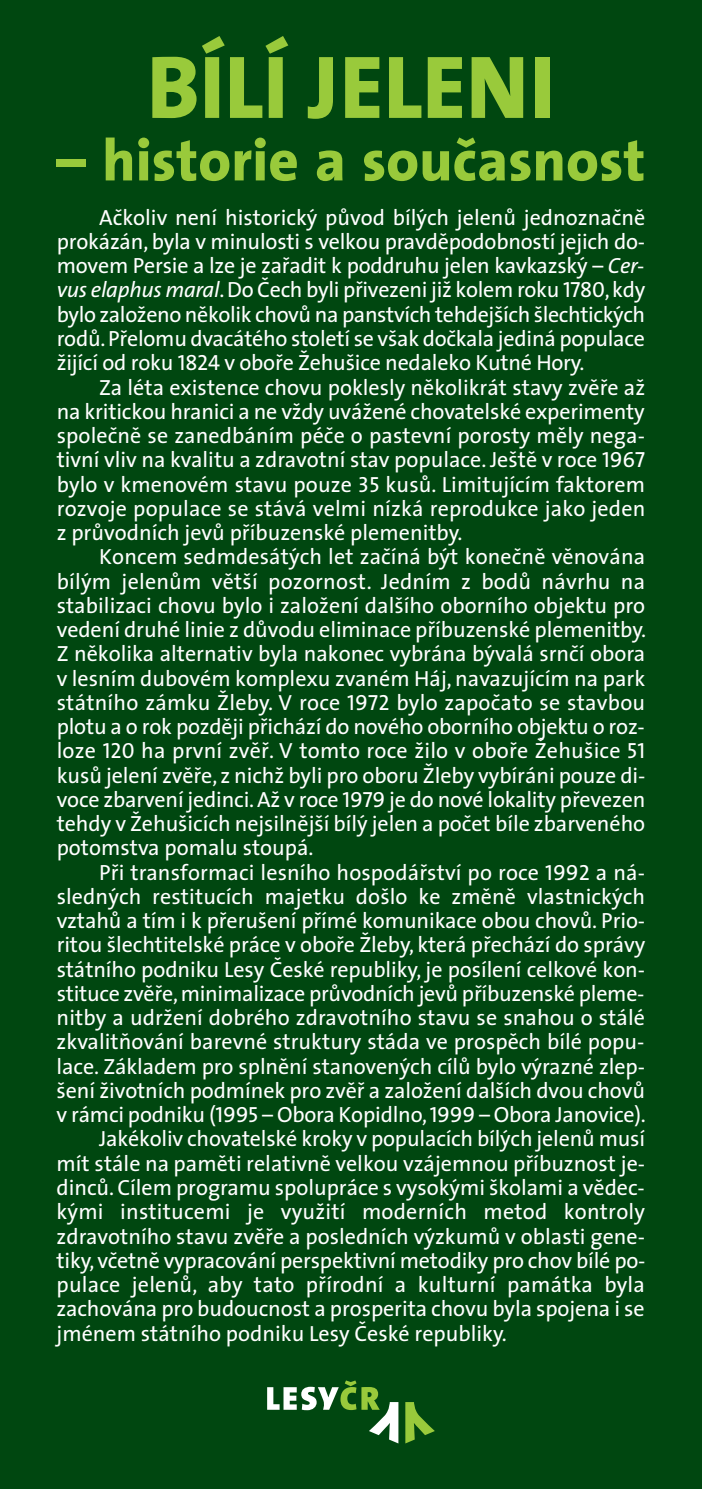
<style>
.page{position:relative;width:702px;height:1489px;background:#fff}
.page>*{position:absolute;margin:0;border:0;box-sizing:border-box;transform-origin:0 0}
.t1{font:800 90px "The Sans 8";color:#99ca3b}
.t2{font:800 58.75px "The Sans 8";color:#99ca3b}
.t3{font:22px/24.2px "The Sans 5";letter-spacing:-.005em;color:#fff;text-align:justify}
.s1{font-style:italic}
.s2{font-family:"The Sans 5 Regular Caps"}
</style>
<div class="page">
<div style="left:0;top:0;width:702px;height:1488px;background:#004710"></div>
<svg style="left:405px;top:1402px;width:30px;height:41px"></svg>
<svg style="left:267px;top:1380px;width:131px;height:63px"></svg>
<h1 class="t1" style="left:147px;top:52px;width:409px">BÍLÍ JELENI</h1>
<h2 class="t2" style="left:57px;top:137px;width:590px">– historie a současnost</h2>
<p class="t3" style="left:57px;top:207px;width:590px;text-indent:43px">Ačkoliv není historický původ bílých jelenů jednoznačně prokázán, byla v minulosti s velkou pravděpodobností jejich do&shy;movem Persie a lze je zařadit k poddruhu jelen kavkazský – <span class="s1">Cer&shy;vus elaphus maral</span>. Do Čech byli přivezeni již kolem roku <span class="s2">1780</span>, kdy bylo založeno několik chovů na panstvích tehdejších šlechtických rodů. Přelomu dvacátého století se však dočkala jediná populace žijící od roku <span class="s2">1824</span> v oboře Žehušice nedaleko Kutné Hory.</p>
<p class="t3" style="left:57px;top:377px;width:590px;text-indent:43px">Za léta existence chovu poklesly několikrát stavy zvěře až na kritickou hranici a ne vždy uvážené chovatelské experimenty společně se zanedbáním péče o pastevní porosty měly nega&shy;tivní vliv na kvalitu a zdravotní stav populace. Ještě v roce <span class="s2">1967 </span>bylo v kmenovém stavu pouze <span class="s2">35</span> kusů. Limitujícím faktorem rozvoje populace se stává velmi nízká reprodukce jako jeden z průvodních jevů příbuzenské plemenitby.</p>
<p class="t3" style="left:57px;top:547px;width:591px;text-indent:43px">Koncem sedmdesátých let začíná být konečně věnována bílým jelenům větší pozornost. Jedním z bodů návrhu na stabilizaci chovu bylo i založení dalšího oborního objektu pro vedení druhé linie z důvodu eliminace příbuzenské plemenitby.<br>Z několika alternativ byla nakonec vybrána bývalá srnčí obora v lesním dubovém komplexu zvaném Háj, navazujícím na park státního zámku Žleby. V roce <span class="s2">1972</span> bylo započato se stavbou plotu a o rok později přichází do nového oborního objektu o roz&shy;loze <span class="s2">120</span> ha první zvěř. V tomto roce žilo v oboře Žehušice <span class="s2">51 </span>kusů jelení zvěře, z nichž byli pro oboru Žleby vybíráni pouze di&shy;voce zbarvení jedinci. Až v roce <span class="s2">1979</span> je do nové lokality převezen tehdy v Žehušicích nejsilnější bílý jelen a počet bíle zbarveného potomstva pomalu stoupá.</p>
<p class="t3" style="left:99px;top:862px;width:547px">Při transformaci lesního hospodářství po roce <span class="s2">1992</span> a ná-</p>
<p class="t3" style="left:57px;top:886px;width:590px">sledných restitucích majetku došlo ke změně vlastnických</p>
<p class="t3" style="left:57px;top:910px;width:590px">vztahů a tím i k přerušení přímé komunikace obou chovů. Prio-</p>
<p class="t3" style="left:57px;top:934px;width:590px">ritou šlechtitelské práce v oboře Žleby, která přechází do správy</p>
<p class="t3" style="left:57px;top:959px;width:590px">státního podniku Lesy České republiky, je posílení celkové kon-</p>
<p class="t3" style="left:57px;top:983px;width:589px">stituce zvěře, minimalizace průvodních jevů příbuzenské pleme-</p>
<p class="t3" style="left:57px;top:1007px;width:590px">nitby a udržení dobrého zdravotního stavu se snahou o stálé</p>
<p class="t3" style="left:57px;top:1031px;width:589px">zkvalitňování barevné struktury stáda ve prospěch bílé popu-</p>
<p class="t3" style="left:57px;top:1056px;width:589px">lace. Základem pro splnění stanovených cílů bylo výrazné zlep-</p>
<p class="t3" style="left:57px;top:1080px;width:590px">šení životních podmínek pro zvěř a založení dalších dvou chovů</p>
<p class="t3" style="left:57px;top:1104px;width:591px">v rámci podniku (<span class="s2">1995</span> – Obora Kopidlno, <span class="s2">1999</span> – Obora Janovice).</p>
<p class="t3" style="left:99px;top:1128px;width:547px">Jakékoliv chovatelské kroky v populacích bílých jelenů musí</p>
<p class="t3" style="left:57px;top:1153px;width:590px">mít stále na paměti relativně velkou vzájemnou příbuznost je-</p>
<p class="t3" style="left:57px;top:1177px;width:589px">dinců. Cílem programu spolupráce s vysokými školami a vědec-</p>
<p class="t3" style="left:57px;top:1201px;width:590px">kými institucemi je využití moderních metod kontroly</p>
<p class="t3" style="left:57px;top:1225px;width:590px">zdravotního stavu zvěře a posledních výzkumů v oblasti gene-</p>
<p class="t3" style="left:57px;top:1250px;width:590px">tiky, včetně vypracování perspektivní metodiky pro chov bílé po-</p>
<p class="t3" style="left:56px;top:1274px;width:590px">pulace jelenů, aby tato přírodní a kulturní památka byla</p>
<p class="t3" style="left:56px;top:1298px;width:589px">zachována pro budoucnost a prosperita chovu byla spojena i se</p>
<p class="t3" style="left:57px;top:1322px;width:452px">jménem státního podniku Lesy České republiky.</p>
</div>
